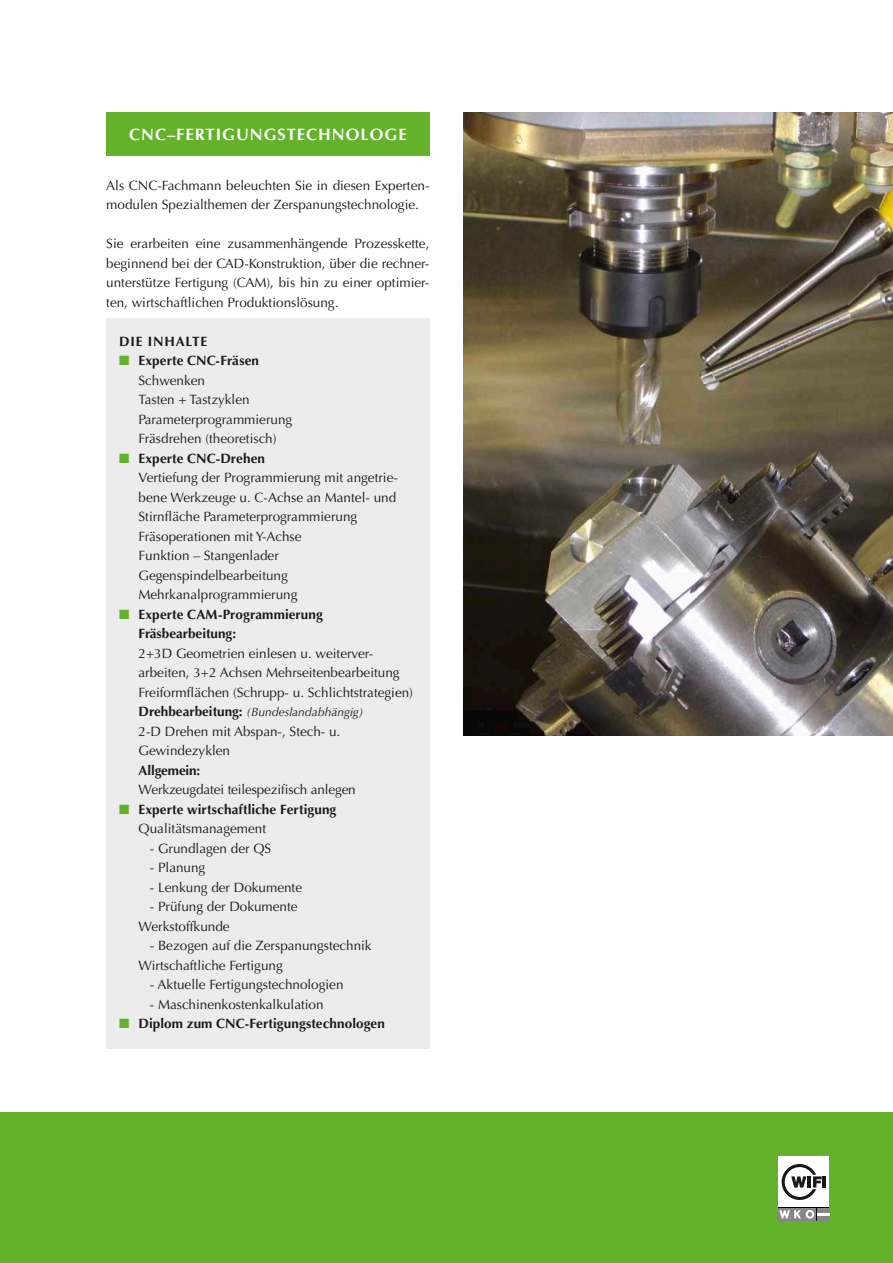
<style>
.page{position:relative;width:893px;height:1263px;background:#fff}
.page>*{position:absolute;margin:0;border:0;box-sizing:border-box;transform-origin:0 0}
.t1{font:700 16.5px "Optima LT Std";letter-spacing:.06em;color:#fff}
.t2{font:13.5px/19.5px "Optima LT Std";color:#1a1918}
.t3{font:700 13.5px/19.5px "Optima LT Std";letter-spacing:.005em;color:#1a1918}
.t4{font:italic 12px "Optima LT Std";color:#1a1918}
.s1{color:#64b22c}
.s2{font-weight:700}
.s3{font-weight:700;font-style:normal;font-size:13.5px}
.s4{font-weight:400}
</style>
<div class="page">
<div style="left:0;top:1108px;width:893px;height:155px;background:#64b22c"></div>
<div style="left:779px;top:1157px;width:50px;height:63px;background:#000"></div>
<div style="left:779px;top:1157px;width:50px;height:50px;background:#fff"></div>
<svg style="left:817px;top:1212px;width:12px;height:4px"></svg>
<svg style="left:804px;top:1208px;width:12px;height:12px"></svg>
<div style="left:791px;top:1208px;width:12px;height:12px;background:#868686"></div>
<div style="left:779px;top:1208px;width:12px;height:12px;background:#868686"></div>
<hr style="left:817px;top:1208px;width:12px;height:4px;background:#868686">
<hr style="left:817px;top:1216px;width:12px;height:4px;background:#868686">
<svg style="left:782px;top:1164px;width:44px;height:36px"></svg>
<svg style="left:779px;top:1210px;width:35px;height:9px"></svg>
<div style="left:0;top:1105px;width:893px;height:6px;background:#fff"></div>
<div style="left:106px;top:113px;width:323px;height:43px;background:#64b22c"></div>
<div style="left:106px;top:318px;width:323px;height:730px;background:#ececec"></div>
<img style="left:463px;top:113px;width:430px;height:623px">
<p class="t1" style="left:129px;top:125px;width:279px">CNC–FERTIGUNGSTECHNOLOGE</p>
<p class="t2" style="left:106px;top:175px;width:325px">Als CNC-Fachmann beleuchten Sie in diesen Experten&shy;modulen Spezialthemen der Zerspanungstechnologie.</p>
<p class="t2" style="left:106px;top:234px;width:325px;text-align:justify">Sie erarbeiten eine zusammenhängende Prozesskette, beginnend bei der CAD-Konstruktion, über die rechner&shy;unterstütze Fertigung (CAM), bis hin zu einer optimier&shy;ten, wirtschaftlichen Produktionslösung.</p>
<p class="t3" style="left:119px;top:331px;width:82px">Die Inhalte</p>
<p class="t2" style="left:139px;top:351px;width:155px;text-indent:-20px"><span class="s1">■</span> <span class="s2">Experte CNC-Fräsen<br></span>Schwenken<br>Tasten + Tastzyklen<br>Parameterprogrammierung<br>Fräsdrehen (theoretisch)</p>
<p class="t2" style="left:139px;top:448px;width:261px;text-indent:-19px"><span class="s1">■</span> <span class="s2">Experte CNC-Drehen<br></span>Vertiefung der Programmierung mit angetrie&shy;bene Werkzeuge u. C-Achse an Mantel- und<br>Stirnfläche Parameterprogrammierung<br>Fräsoperationen mit Y-Achse<br>Funktion – Stangenlader<br>Gegenspindelbearbeitung<br>Mehrkanalprogrammierung</p>
<p class="t3" style="left:139px;top:604px;width:186px;text-indent:-19px"><span class="s1">■</span> Experte CAM-Programmierung<br>Fräsbearbeitung:</p>
<p class="t2" style="left:139px;top:643px;width:276px">2+3D Geometrien einlesen u. weiterver&shy;arbeiten, 3+2 Achsen Mehrseitenbearbeitung<br>Freiformflächen (Schrupp- u. Schlichtstrategien)</p>
<p class="t4" style="left:139px;top:705px;width:227px"><span class="s3">Drehbearbeitung:</span> (Bundeslandabhängig)</p>
<p class="t2" style="left:139px;top:721px;width:203px">2-D Drehen mit Abspan-, Stech- u.<br>Gewindezyklen</p>
<p class="t3" style="left:139px;top:760px;width:63px">Allgemein:</p>
<p class="t2" style="left:139px;top:780px;width:219px">Werkzeugdatei teilespezifisch anlegen</p>
<p class="t3" style="left:139px;top:799px;width:199px;text-indent:-19px"><span class="s1">■</span> Experte wirtschaftliche Fertigung<br><span class="s4">Qualitätsmanagement</span></p>
<p class="t2" style="left:150px;top:838px;width:123px">- Grundlagen der QS</p>
<p class="t2" style="left:150px;top:858px;width:57px">- Planung</p>
<p class="t2" style="left:150px;top:877px;width:154px">- Lenkung der Dokumente</p>
<p class="t2" style="left:139px;top:897px;width:161px;text-indent:11px">- Prüfung der Dokumente<br>Werkstoffkunde</p>
<p class="t2" style="left:139px;top:936px;width:235px;text-indent:11px">- Bezogen auf die Zerspanungstechnik<br>Wirtschaftliche Fertigung</p>
<p class="t2" style="left:150px;top:975px;width:195px">- Aktuelle Fertigungstechnologien</p>
<p class="t2" style="left:150px;top:994px;width:175px">- Maschinenkostenkalkulation</p>
<p class="t3" style="left:119px;top:1014px;width:267px"><span class="s1">■</span> Diplom zum CNC-Fertigungstechnologen</p>
</div>
